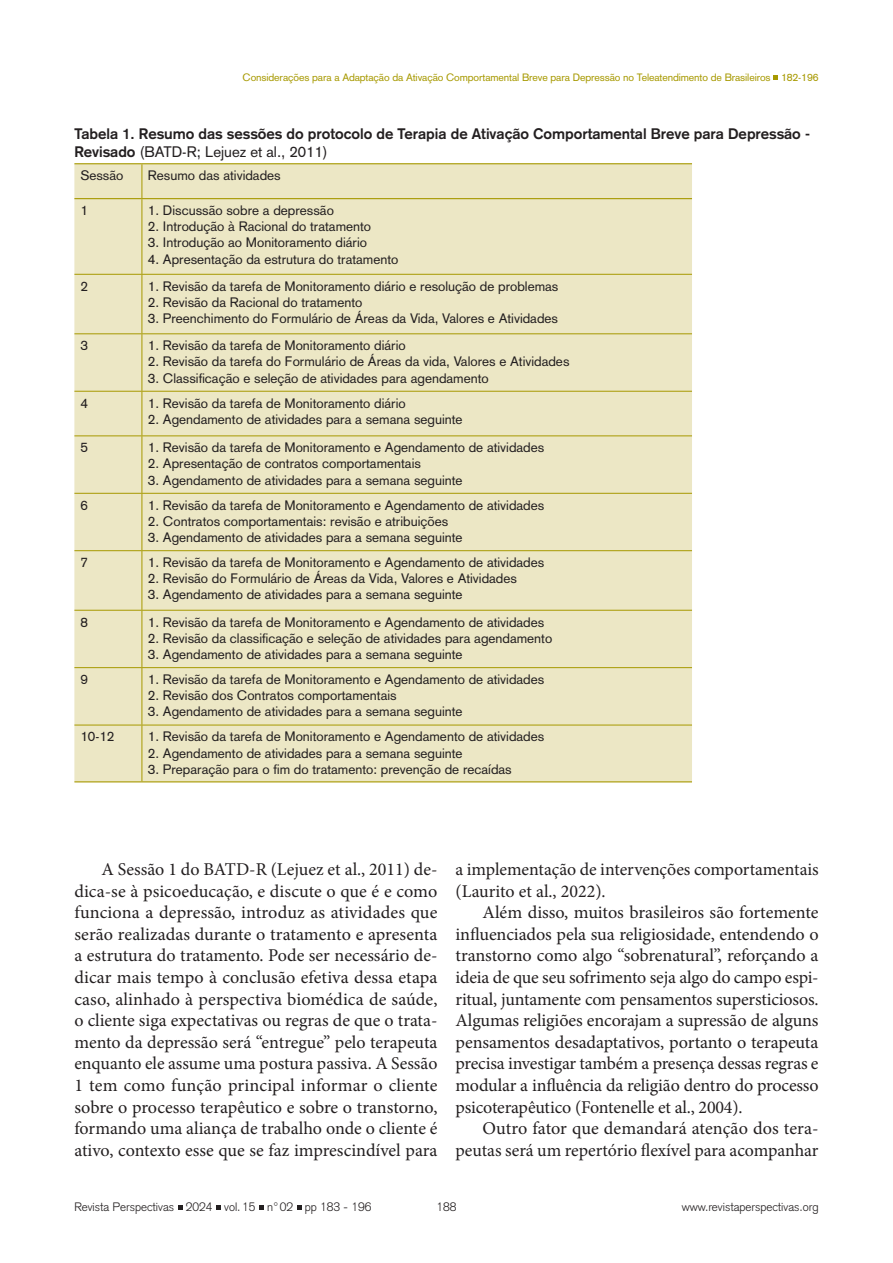
<style>
.page{position:relative;width:893px;height:1263px;background:#fff}
.page>*{position:absolute;margin:0;border:0;box-sizing:border-box;transform-origin:0 0}
.texto{font:18px/21.6px "Minion Pro";letter-spacing:-.005em;color:#231f20;text-align:justify}
.titulo_tabela{font:700 15px/18px "Akzidenz Grotesk";color:#231f20}
.texto_tabela{font:13.5px "Akzidenz Grotesk";color:#231f20}
.t1{font:300 12px "Akzidenz Grotesk";color:#231f20}
.t2{font:10.5px "Akzidenz Grotesk";letter-spacing:-.01em;color:#a79901}
.s1{font-weight:400}
</style>
<div class="page">
<svg style="left:773px;top:75px;width:5px;height:5px"></svg>
<svg style="left:178px;top:1205px;width:4px;height:5px"></svg>
<svg style="left:216px;top:1205px;width:5px;height:5px"></svg>
<svg style="left:259px;top:1205px;width:5px;height:5px"></svg>
<svg style="left:297px;top:1205px;width:5px;height:5px"></svg>
<div style="left:74px;top:164px;width:618px;height:617px;background:#ece7c5"></div>
<hr style="left:142px;top:164px;width:1px;height:34px;background:#a79901">
<hr style="left:142px;top:199px;width:1px;height:75px;background:#a79901">
<hr style="left:74px;top:274px;width:68px;height:1px;background:#a79901">
<hr style="left:142px;top:274px;width:550px;height:1px;background:#a79901">
<hr style="left:142px;top:275px;width:1px;height:58px;background:#a79901">
<hr style="left:74px;top:333px;width:68px;height:1px;background:#a79901">
<hr style="left:142px;top:333px;width:550px;height:1px;background:#a79901">
<hr style="left:142px;top:334px;width:1px;height:57px;background:#a79901">
<hr style="left:74px;top:391px;width:68px;height:1px;background:#a79901">
<hr style="left:142px;top:391px;width:550px;height:1px;background:#a79901">
<hr style="left:142px;top:392px;width:1px;height:43px;background:#a79901">
<hr style="left:74px;top:435px;width:68px;height:1px;background:#a79901">
<hr style="left:142px;top:435px;width:550px;height:1px;background:#a79901">
<hr style="left:142px;top:436px;width:1px;height:57px;background:#a79901">
<hr style="left:74px;top:493px;width:68px;height:1px;background:#a79901">
<hr style="left:142px;top:493px;width:550px;height:1px;background:#a79901">
<hr style="left:142px;top:494px;width:1px;height:56px;background:#a79901">
<hr style="left:74px;top:550px;width:68px;height:1px;background:#a79901">
<hr style="left:142px;top:550px;width:550px;height:1px;background:#a79901">
<hr style="left:142px;top:551px;width:1px;height:59px;background:#a79901">
<hr style="left:74px;top:610px;width:68px;height:1px;background:#a79901">
<hr style="left:142px;top:610px;width:550px;height:1px;background:#a79901">
<hr style="left:142px;top:611px;width:1px;height:56px;background:#a79901">
<hr style="left:74px;top:667px;width:68px;height:1px;background:#a79901">
<hr style="left:142px;top:667px;width:550px;height:1px;background:#a79901">
<hr style="left:142px;top:668px;width:1px;height:57px;background:#a79901">
<hr style="left:74px;top:725px;width:68px;height:1px;background:#a79901">
<hr style="left:142px;top:725px;width:550px;height:1px;background:#a79901">
<hr style="left:142px;top:725px;width:1px;height:56px;background:#a79901">
<hr style="left:74px;top:163px;width:68px;height:1px;background:#a79901">
<hr style="left:142px;top:163px;width:550px;height:1px;background:#a79901">
<hr style="left:74px;top:198px;width:68px;height:1px;background:#a79901">
<hr style="left:142px;top:198px;width:550px;height:1px;background:#a79901">
<hr style="left:74px;top:781px;width:68px;height:1px;background:#a79901">
<hr style="left:142px;top:781px;width:550px;height:1px;background:#a79901">
<p class="t2" style="left:243px;top:71px;width:577px">Considerações para a Adaptação da Ativação Comportamental Breve para Depressão no Teleatendimento de Brasileiros 182-196</p>
<p class="titulo_tabela" style="left:74px;top:125px;width:737px">Tabela 1. Resumo das sessões do protocolo de Terapia de Ativação Comportamental Breve para Depressão -<br>Revisado <span class="s1">(BATD-R; Lejuez et al., 2011)</span></p>
<p class="texto_tabela" style="left:80px;top:167px;width:44px">Sessão</p>
<p class="texto_tabela" style="left:148px;top:167px;width:134px">Resumo das atividades</p>
<p class="texto_tabela" style="left:80px;top:202px;width:9px">1</p>
<p class="texto_tabela" style="left:148px;top:202px;width:187px">1. Discussão sobre a depressão</p>
<p class="texto_tabela" style="left:148px;top:218px;width:225px">2. Introdução à Racional do tratamento</p>
<p class="texto_tabela" style="left:148px;top:235px;width:221px">3. Introdução ao Monitoramento diário</p>
<p class="texto_tabela" style="left:148px;top:251px;width:252px">4. Apresentação da estrutura do tratamento</p>
<p class="texto_tabela" style="left:80px;top:278px;width:9px">2</p>
<p class="texto_tabela" style="left:148px;top:278px;width:412px">1. Revisão da tarefa de Monitoramento diário e resolução de problemas</p>
<p class="texto_tabela" style="left:148px;top:294px;width:216px">2. Revisão da Racional do tratamento</p>
<p class="texto_tabela" style="left:148px;top:310px;width:412px">3. Preenchimento do Formulário de Áreas da Vida, Valores e Atividades</p>
<p class="texto_tabela" style="left:80px;top:337px;width:9px">3</p>
<p class="texto_tabela" style="left:148px;top:337px;width:259px">1. Revisão da tarefa de Monitoramento diário</p>
<p class="texto_tabela" style="left:148px;top:354px;width:423px">2. Revisão da tarefa do Formulário de Áreas da vida, Valores e Atividades</p>
<p class="texto_tabela" style="left:148px;top:370px;width:342px">3. Classificação e seleção de atividades para agendamento</p>
<p class="texto_tabela" style="left:80px;top:395px;width:9px">4</p>
<p class="texto_tabela" style="left:148px;top:395px;width:259px">1. Revisão da tarefa de Monitoramento diário</p>
<p class="texto_tabela" style="left:148px;top:411px;width:316px">2. Agendamento de atividades para a semana seguinte</p>
<p class="texto_tabela" style="left:80px;top:439px;width:9px">5</p>
<p class="texto_tabela" style="left:148px;top:439px;width:398px">1. Revisão da tarefa de Monitoramento e Agendamento de atividades</p>
<p class="texto_tabela" style="left:148px;top:456px;width:275px">2. Apresentação de contratos comportamentais</p>
<p class="texto_tabela" style="left:148px;top:472px;width:316px">3. Agendamento de atividades para a semana seguinte</p>
<p class="texto_tabela" style="left:80px;top:497px;width:9px">6</p>
<p class="texto_tabela" style="left:148px;top:497px;width:398px">1. Revisão da tarefa de Monitoramento e Agendamento de atividades</p>
<p class="texto_tabela" style="left:148px;top:513px;width:302px">2. Contratos comportamentais: revisão e atribuições</p>
<p class="texto_tabela" style="left:148px;top:529px;width:316px">3. Agendamento de atividades para a semana seguinte</p>
<p class="texto_tabela" style="left:80px;top:554px;width:9px">7</p>
<p class="texto_tabela" style="left:148px;top:554px;width:398px">1. Revisão da tarefa de Monitoramento e Agendamento de atividades</p>
<p class="texto_tabela" style="left:148px;top:570px;width:371px">2. Revisão do Formulário de Áreas da Vida, Valores e Atividades</p>
<p class="texto_tabela" style="left:148px;top:587px;width:316px">3. Agendamento de atividades para a semana seguinte</p>
<p class="texto_tabela" style="left:80px;top:614px;width:9px">8</p>
<p class="texto_tabela" style="left:148px;top:614px;width:398px">1. Revisão da tarefa de Monitoramento e Agendamento de atividades</p>
<p class="texto_tabela" style="left:148px;top:630px;width:406px">2. Revisão da classificação e seleção de atividades para agendamento</p>
<p class="texto_tabela" style="left:148px;top:646px;width:316px">3. Agendamento de atividades para a semana seguinte</p>
<p class="texto_tabela" style="left:80px;top:671px;width:9px">9</p>
<p class="texto_tabela" style="left:148px;top:671px;width:398px">1. Revisão da tarefa de Monitoramento e Agendamento de atividades</p>
<p class="texto_tabela" style="left:148px;top:687px;width:250px">2. Revisão dos Contratos comportamentais</p>
<p class="texto_tabela" style="left:148px;top:704px;width:316px">3. Agendamento de atividades para a semana seguinte</p>
<p class="texto_tabela" style="left:80px;top:729px;width:36px">10-12</p>
<p class="texto_tabela" style="left:148px;top:729px;width:398px">1. Revisão da tarefa de Monitoramento e Agendamento de atividades</p>
<p class="texto_tabela" style="left:148px;top:745px;width:316px">2. Agendamento de atividades para a semana seguinte</p>
<p class="texto_tabela" style="left:148px;top:761px;width:365px">3. Preparação para o fim do tratamento: prevenção de recaídas</p>
<p class="texto" style="left:74px;top:858px;width:365px;text-indent:27px">A Sessão 1 do BATD-R (Lejuez et al., 2011) de&shy;dica-se à psicoeducação, e discute o que é e como funciona a depressão, introduz as atividades que serão realizadas durante o tratamento e apresenta a estrutura do tratamento. Pode ser necessário de&shy;dicar mais tempo à conclusão efetiva dessa etapa caso, alinhado à perspectiva biomédica de saúde, o cliente siga expectativas ou regras de que o trata&shy;mento da depressão será “entregue” pelo terapeuta enquanto ele assume uma postura passiva. A Sessão 1 tem como função principal informar o cliente sobre o processo terapêutico e sobre o transtorno, formando uma aliança de trabalho onde o cliente é ativo, contexto esse que se faz imprescindível para</p>
<p class="texto" style="left:455px;top:858px;width:365px">a implementação de intervenções comportamentais (Laurito et al., 2022).</p>
<p class="texto" style="left:455px;top:902px;width:365px;text-indent:27px">Além disso, muitos brasileiros são fortemente influenciados pela sua religiosidade, entendendo o transtorno como algo “sobrenatural”, reforçando a ideia de que seu sofrimento seja algo do campo espi&shy;ritual, juntamente com pensamentos supersticiosos.<br>Algumas religiões encorajam a supressão de alguns pensamentos desadaptativos, portanto o terapeuta precisa investigar também a presença dessas regras e modular a influência da religião dentro do processo psicoterapêutico (Fontenelle et al., 2004).</p>
<p class="texto" style="left:455px;top:1118px;width:365px;text-align:right">Outro fator que demandará atenção dos tera&shy;peutas será um repertório flexível para acompanhar</p>
<p class="t1" style="left:74px;top:1200px;width:298px">Revista Perspectivas 2024 vol.15 n°02 pp 183 - 196</p>
<p class="t1" style="left:436px;top:1200px;width:22px">188</p>
<p class="t1" style="left:682px;top:1200px;width:138px">www.revistaperspectivas.org</p>
</div>
